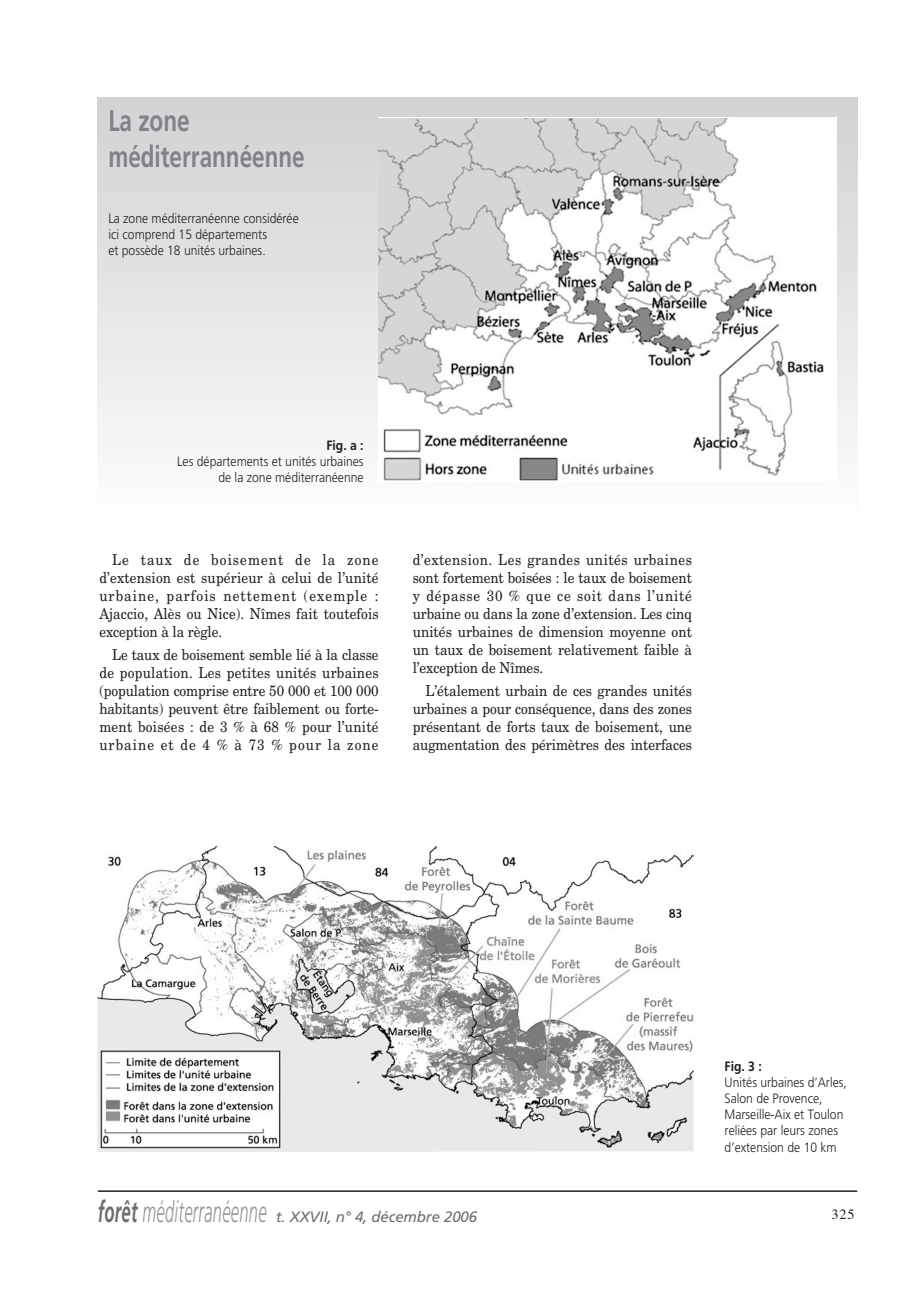
<style>
.page{position:relative;width:919px;height:1289px;background:#fff}
.page>*{position:absolute;margin:0;border:0;box-sizing:border-box;transform-origin:0 0}
.t1{font:700 30px/36px "Frutiger";color:#808285;scale:.75 1}
.t2{font:15px/18px "New Century Schlbk";color:#231f20;text-align:justify;scale:.9 1}
.t3{font:italic 15px "Frutiger";letter-spacing:-.005em;color:#6c6d70}
.t4{font:14.25px "Times";color:#231f20}
.t5{font:300 13.5px/16.2px "Frutiger";color:#231f20;scale:.9 1}
.t6{font:700 13.5px "Frutiger";color:#231f20;scale:.9 1}
.s1{font-weight:700;font-size:29.7px}
.s2{font-weight:300;font-size:29.7px;color:#939598}
</style>
<div class="page">
<hr style="left:98px;top:1190px;width:759px;height:1px;background:#231f20">
<div style="left:98px;top:98px;width:759px;height:426px;background:linear-gradient(to bottom,#d1d2d4,#fdfdfe)"></div>
<img style="left:98px;top:846px;width:595px;height:305px">
<div style="left:378px;top:117px;width:458px;height:364px;background:#fff"></div>
<img style="left:378px;top:118px;width:446px;height:363px">
<h1 class="t1" style="left:108px;top:102px;width:263px">La zone méditerrannéenne</h1>
<p class="t5" style="left:108px;top:210px;width:213px">La zone méditerranéenne considérée ici comprend 15 départements<br>et possède 18 unités urbaines.</p>
<p class="t6" style="left:326px;top:437px;width:43px">Fig. a :</p>
<p class="t5" style="left:177px;top:453px;width:208px;text-align:right">Les départements et unités urbaines de la zone méditerranéenne</p>
<p class="t2" style="left:99px;top:550px;width:312px;text-indent:13px">Le taux de boisement de la zone d’extension est supérieur à celui de l’unité urbaine, parfois nettement (exemple :<br>Ajaccio, Alès ou Nice). Nîmes fait toutefois exception à la règle.</p>
<p class="t2" style="left:99px;top:645px;width:312px;text-indent:13px">Le taux de boisement semble lié à la classe de population. Les petites unités urbaines (population comprise entre 50 000 et 100 000 habitants) peuvent être faiblement ou forte&shy;ment boisées : de 3 % à 68 % pour l’unité urbaine et de 4 % à 73 % pour la zone</p>
<p class="t2" style="left:412px;top:550px;width:312px">d’extension. Les grandes unités urbaines sont fortement boisées : le taux de boisement y dépasse 30 % que ce soit dans l’unité urbaine ou dans la zone d’extension. Les cinq unités urbaines de dimension moyenne ont un taux de boisement relativement faible à l’exception de Nîmes.</p>
<p class="t2" style="left:412px;top:681px;width:312px;text-indent:13px">L’étalement urbain de ces grandes unités urbaines a pour conséquence, dans des zones présentant de forts taux de boisement, une augmentation des périmètres des interfaces</p>
<p class="t3" style="left:98px;top:1207px;width:381px"><span class="s1">forêt</span> <span class="s2">méditerranéenne</span> t. XXVII, n° 4, décembre 2006</p>
<p class="t6" style="left:724px;top:1057px;width:43px">Fig. 3 :</p>
<p class="t5" style="left:724px;top:1073px;width:137px">Unités urbaines d’Arles,<br>Salon de Provence,<br>Marseille-Aix et Toulon reliées par leurs zones d’extension de 10 km</p>
<p class="t4" style="left:831px;top:1200px;width:24px">325</p>
</div>
